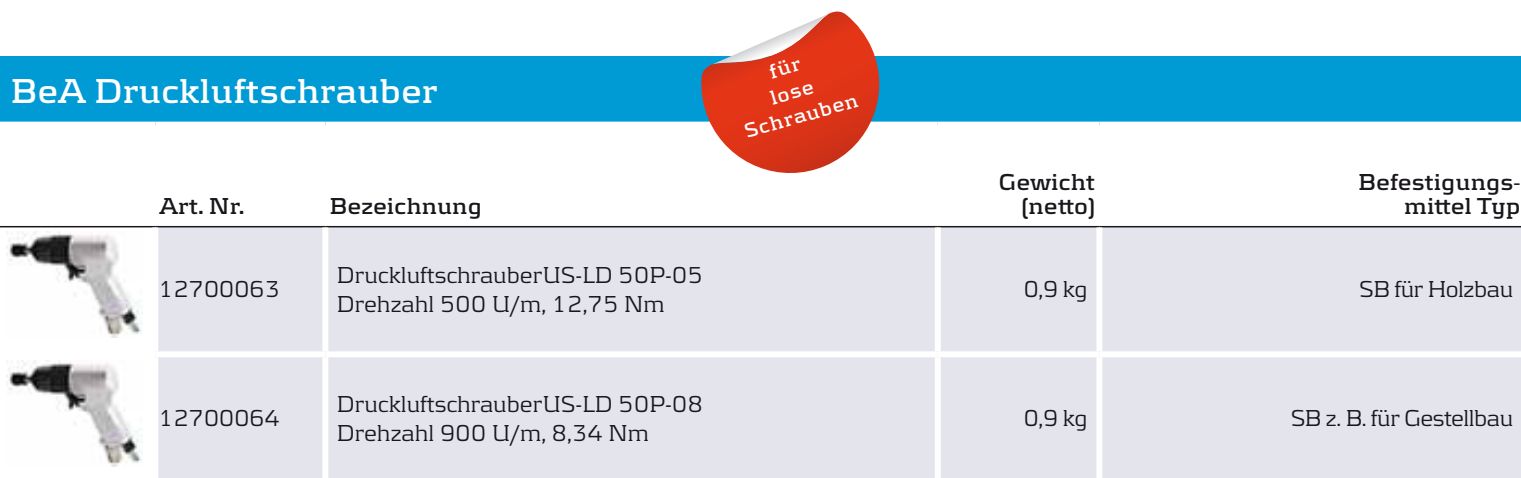
<style>
.page{position:relative;width:1521px;height:478px;background:#fff}
.page>*{position:absolute;margin:0;border:0;box-sizing:border-box;transform-origin:0 0}
.t1{font:700 36px "Be AEL";color:#fff}
.t2{font:24px/28.8px "Be AEL";color:#1a171c}
.t3{font:700 24px/24px "Be AEL";color:#1a171c;text-align:right}
.t4{font:24px "Be AEL";letter-spacing:-.02em;color:#1a171c}
.t5{font:700 21px/25.2px "Be A";color:#fff;text-align:center}
</style>
<div class="page">
<div style="left:0;top:57px;width:1521px;height:68px;background:#009bd4"></div>
<div style="left:158px;top:227px;width:1362px;height:250px;background:#e3e4ec"></div>
<hr style="left:0;top:226px;width:155px;height:1px;background:#1a171c">
<hr style="left:155px;top:226px;width:170px;height:1px;background:#1a171c">
<hr style="left:325px;top:226px;width:613px;height:1px;background:#1a171c">
<hr style="left:938px;top:226px;width:161px;height:1px;background:#1a171c">
<hr style="left:1099px;top:226px;width:422px;height:1px;background:#1a171c">
<div style="left:322px;top:227px;width:6px;height:124px;background:#fff"></div>
<div style="left:935px;top:227px;width:6px;height:124px;background:#fff"></div>
<div style="left:1096px;top:227px;width:6px;height:124px;background:#fff"></div>
<div style="left:322px;top:357px;width:6px;height:121px;background:#fff"></div>
<div style="left:935px;top:357px;width:6px;height:121px;background:#fff"></div>
<div style="left:1096px;top:357px;width:6px;height:121px;background:#fff"></div>
<div style="left:0;top:122px;width:155px;height:6px;background:#fff"></div>
<div style="left:155px;top:122px;width:170px;height:6px;background:#fff"></div>
<div style="left:325px;top:122px;width:613px;height:6px;background:#fff"></div>
<div style="left:938px;top:122px;width:161px;height:6px;background:#fff"></div>
<div style="left:1099px;top:122px;width:422px;height:6px;background:#fff"></div>
<hr style="left:1520px;top:57px;width:1px;height:65px;background:#fff">
<hr style="left:1520px;top:128px;width:1px;height:99px;background:#fff">
<div style="left:155px;top:351px;width:170px;height:6px;background:#fff"></div>
<div style="left:325px;top:351px;width:613px;height:6px;background:#fff"></div>
<div style="left:938px;top:351px;width:161px;height:6px;background:#fff"></div>
<div style="left:1099px;top:351px;width:422px;height:6px;background:#fff"></div>
<img style="left:6px;top:232px;width:136px;height:106px">
<img style="left:6px;top:360px;width:136px;height:106px">
<svg style="left:700px;top:12px;width:191px;height:161px"></svg>
<svg style="left:711px;top:13px;width:119px;height:53px"></svg>
<h1 class="t1" style="left:11px;top:69px;width:428px">BeA Druckluftschrauber</h1>
<p class="t3" style="left:159px;top:194px;width:86px">Art. Nr.</p>
<p class="t3" style="left:330px;top:194px;width:154px">Bezeichnung</p>
<p class="t4" style="left:158px;top:275px;width:123px">12700063</p>
<p class="t4" style="left:158px;top:404px;width:123px">12700064</p>
<p class="t2" style="left:337px;top:260px;width:368px">DruckluftschrauberUS-LD 50P-05<br>Drehzahl 500 U/m, 12,75 Nm</p>
<p class="t2" style="left:337px;top:389px;width:368px">DruckluftschrauberUS-LD 50P-08<br>Drehzahl 900 U/m, 8,34 Nm</p>
<p class="t5" style="left:727px;top:70px;width:119px;rotate:-16deg">für<br>lose<br>Schrauben</p>
<p class="t3" style="left:998px;top:170px;width:98px">Gewicht (netto)</p>
<p class="t3" style="left:1358px;top:170px;width:164px">Befestigungs&shy;mittel Typ</p>
<p class="t2" style="left:1023px;top:275px;width:66px">0,9 kg</p>
<p class="t4" style="left:1359px;top:275px;width:155px">SB für Holzbau</p>
<p class="t2" style="left:1023px;top:403px;width:66px">0,9 kg</p>
<p class="t4" style="left:1290px;top:404px;width:224px">SB z. B. für Gestellbau</p>
</div>
